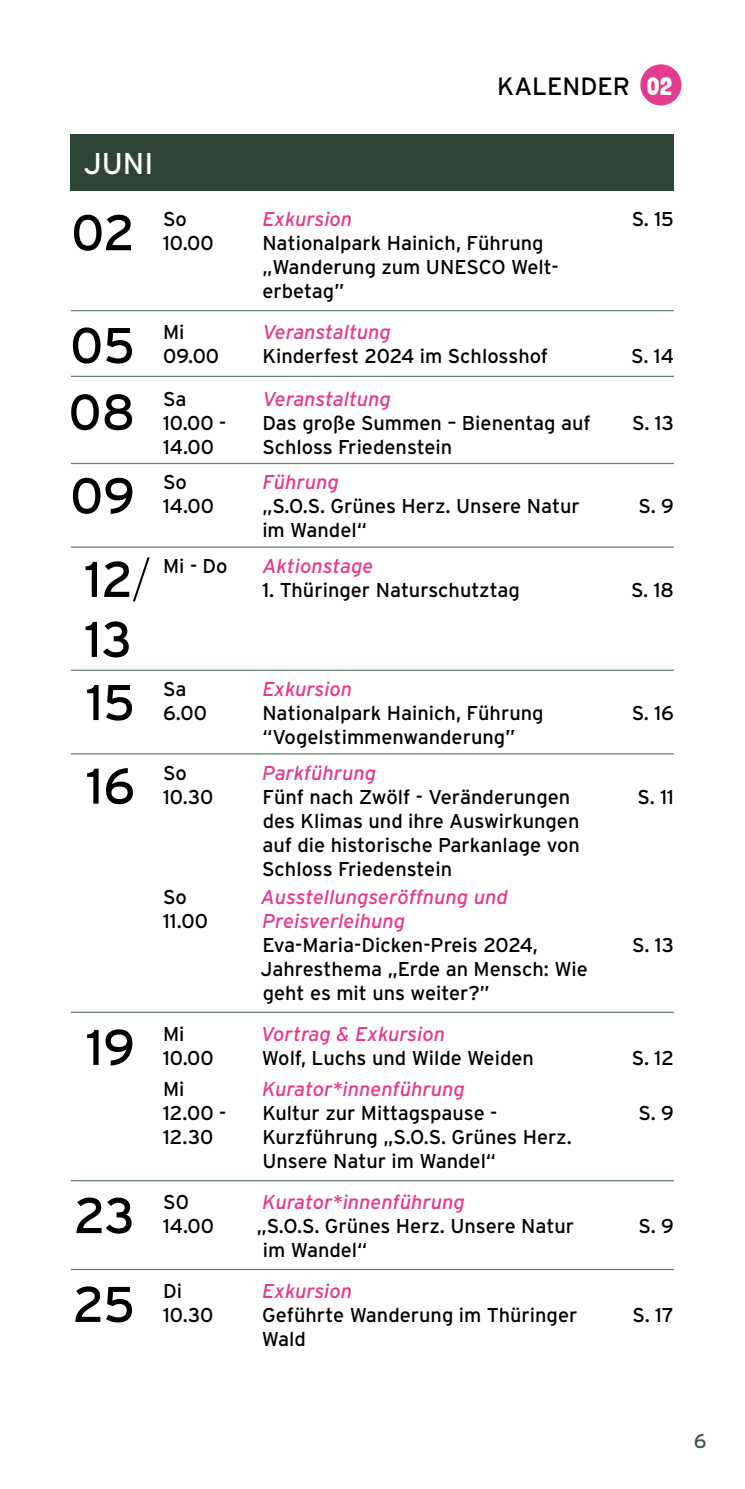
<style>
.page{position:relative;width:745px;height:1489px;background:#fff}
.page>*{position:absolute;margin:0;border:0;box-sizing:border-box;transform-origin:0 0}
.t1{font:50px/60px "Interstate";color:#000}
.t2{font:30px "Interstate";color:#fff}
.t3{font:25px "Interstate";color:#000}
.t4{font:20px/24px "Interstate";color:#000}
.t5{font:italic 20px/24px "Interstate";color:#e33b8d}
.t6{font:20px "Interstate";color:#3f5847}
.s1{font-family:"Londrina Solid";color:#fff}
.s2{font-weight:200}
</style>
<div class="page">
<div style="left:71px;top:135px;width:602px;height:56px;background:#2e4435"></div>
<hr style="left:71px;top:310px;width:602px;height:1px;background:#68816e">
<hr style="left:71px;top:463px;width:602px;height:1px;background:#68816e">
<hr style="left:71px;top:546px;width:602px;height:1px;background:#68816e">
<hr style="left:71px;top:669px;width:602px;height:2px;background:#68816e">
<hr style="left:71px;top:753px;width:602px;height:1px;background:#68816e">
<hr style="left:71px;top:1268px;width:602px;height:1px;background:#68816e">
<hr style="left:71px;top:1179px;width:602px;height:2px;background:#68816e">
<hr style="left:71px;top:1011px;width:602px;height:1px;background:#68816e">
<div style="left:640px;top:64px;width:41px;height:41px;background:#e33b8d;border-radius:50%"></div>
<hr style="left:71px;top:376px;width:602px;height:1px;background:#68816e">
<h2 class="t2" style="left:84px;top:147px;width:71px">JUNI</h2>
<p class="t3" style="left:497px;top:72px;width:176px">KALENDER <span class="s1">02</span></p>
<h1 class="t1" style="left:71px;top:202px;width:65px">02</h1>
<p class="t4" style="left:163px;top:207px;width:52px">So<br>10.00</p>
<p class="t5" style="left:262px;top:207px;width:91px">Exkursion</p>
<p class="t4" style="left:262px;top:231px;width:298px">Nationalpark Hainich, Führung „Wanderung zum UNESCO Welt&shy;erbetag”</p>
<p class="t4" style="left:631px;top:207px;width:44px">S. 15</p>
<h1 class="t1" style="left:70px;top:315px;width:66px">05</h1>
<p class="t4" style="left:163px;top:320px;width:58px">Mi<br>09.00</p>
<p class="t5" style="left:262px;top:320px;width:130px">Veranstaltung</p>
<p class="t4" style="left:262px;top:344px;width:287px">Kinderfest 2024 im Schlosshof</p>
<p class="t4" style="left:630px;top:344px;width:44px">S. 14</p>
<h1 class="t1" style="left:68px;top:382px;width:68px">08</h1>
<p class="t4" style="left:163px;top:386px;width:65px">Sa<br>10.00 -<br>14.00</p>
<p class="t5" style="left:262px;top:386px;width:130px">Veranstaltung</p>
<p class="t4" style="left:262px;top:410px;width:330px">Das große Summen – Bienentag auf<br>Schloss Friedenstein</p>
<p class="t4" style="left:631px;top:410px;width:43px">S. 13</p>
<h1 class="t1" style="left:70px;top:465px;width:66px">09</h1>
<p class="t4" style="left:163px;top:470px;width:52px">So<br>14.00</p>
<p class="t5" style="left:262px;top:470px;width:78px">Führung</p>
<p class="t4" style="left:262px;top:494px;width:319px">„S.O.S. Grünes Herz. Unsere Natur im Wandel“</p>
<p class="t4" style="left:638px;top:494px;width:37px">S. 9</p>
<h1 class="t1" style="left:84px;top:549px;width:68px">12<span class="s2">/<br></span>13</h1>
<p class="t4" style="left:163px;top:553px;width:66px">Mi - Do</p>
<p class="t5" style="left:262px;top:553px;width:112px">Aktionstage</p>
<p class="t4" style="left:262px;top:577px;width:259px">1. Thüringer Naturschutztag</p>
<p class="t4" style="left:630px;top:577px;width:44px">S. 18</p>
<h1 class="t1" style="left:86px;top:672px;width:50px">15</h1>
<p class="t4" style="left:163px;top:676px;width:45px">Sa<br>6.00</p>
<p class="t5" style="left:262px;top:676px;width:91px">Exkursion</p>
<p class="t4" style="left:262px;top:700px;width:282px">Nationalpark Hainich, Führung “Vogelstimmenwanderung”</p>
<p class="t4" style="left:631px;top:700px;width:44px">S. 16</p>
<h1 class="t1" style="left:86px;top:755px;width:50px">16</h1>
<p class="t4" style="left:163px;top:760px;width:52px">So<br>10.30</p>
<p class="t5" style="left:262px;top:760px;width:115px">Parkführung</p>
<p class="t4" style="left:262px;top:784px;width:319px">Fünf nach Zwölf - Veränderungen des Klimas und ihre Auswirkungen auf die historische Parkanlage von<br>Schloss Friedenstein</p>
<p class="t4" style="left:637px;top:784px;width:38px">S. 11</p>
<p class="t4" style="left:163px;top:884px;width:46px">So<br>11.00</p>
<p class="t5" style="left:261px;top:884px;width:248px">Ausstellungseröffnung und<br>Preisverleihung</p>
<p class="t4" style="left:260px;top:932px;width:329px">Eva-Maria-Dicken-Preis 2024,<br>Jahresthema „Erde an Mensch: Wie geht es mit uns weiter?”</p>
<p class="t4" style="left:631px;top:932px;width:43px">S. 13</p>
<h1 class="t1" style="left:86px;top:1016px;width:50px">19</h1>
<p class="t4" style="left:163px;top:1021px;width:52px">Mi<br>10.00</p>
<p class="t5" style="left:260px;top:1021px;width:186px">Vortrag &amp; Exkursion</p>
<p class="t4" style="left:262px;top:1045px;width:273px">Wolf, Luchs und Wilde Weiden</p>
<p class="t4" style="left:631px;top:1045px;width:44px">S. 12</p>
<p class="t4" style="left:163px;top:1076px;width:65px">Mi<br>12.00 -<br>12.30</p>
<p class="t5" style="left:262px;top:1076px;width:204px">Kurator*innenführung</p>
<p class="t4" style="left:262px;top:1100px;width:311px">Kultur zur Mittagspause -<br>Kurzführung „S.O.S. Grünes Herz.<br>Unsere Natur im Wandel“</p>
<p class="t4" style="left:638px;top:1100px;width:37px">S. 9</p>
<h1 class="t1" style="left:74px;top:1184px;width:63px">23</h1>
<p class="t4" style="left:163px;top:1189px;width:52px">S0<br>14.00</p>
<p class="t5" style="left:262px;top:1189px;width:204px">Kurator*innenführung</p>
<p class="t4" style="left:262px;top:1213px;width:312px;text-indent:-6px">„S.O.S. Grünes Herz. Unsere Natur im Wandel“</p>
<p class="t4" style="left:638px;top:1213px;width:37px">S. 9</p>
<h1 class="t1" style="left:73px;top:1273px;width:64px">25</h1>
<p class="t4" style="left:163px;top:1278px;width:52px">Di<br>10.30</p>
<p class="t5" style="left:262px;top:1278px;width:91px">Exkursion</p>
<p class="t4" style="left:262px;top:1302px;width:317px">Geführte Wanderung im Thüringer<br>Wald</p>
<p class="t4" style="left:632px;top:1302px;width:43px">S. 17</p>
<p class="t6" style="left:693px;top:1429px;width:14px">6</p>
</div>
